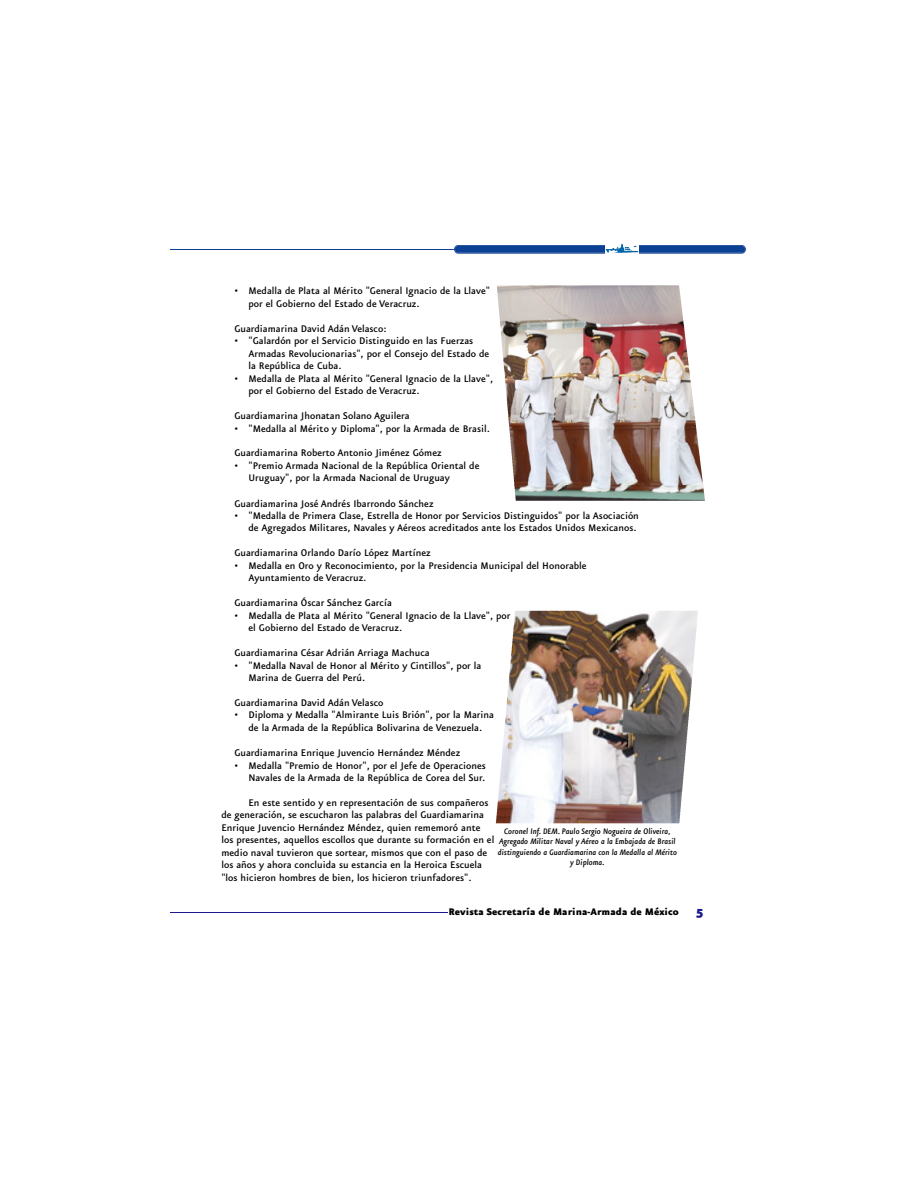
<style>
.page{position:relative;width:918px;height:1188px;background:#fff}
.page>*{position:absolute;margin:0;border:0;box-sizing:border-box;transform-origin:0 0}
.t1{font:500 11.55px/12.5px "Eureka Sans";color:#000}
.t2{font:900 11.55px "Eureka Sans";color:#000}
.t3{font:italic 500 9.6px/10.5px "Eureka Sans";color:#000;text-align:center}
.s1{font-size:15.3px;color:#1a178f}
</style>
<div class="page">
<hr style="left:170px;top:912px;width:278px;height:1px;background:#1a178f">
<hr style="left:170px;top:249px;width:290px;height:1px;background:#0c4094">
<svg style="left:454px;top:245px;width:292px;height:9px;background:#1e4e9c"></svg>
<div style="left:605px;top:233px;width:34px;height:32px;background:#fff"></div>
<img style="left:605px;top:243px;width:34px;height:10px">
<img style="left:496px;top:611px;width:202px;height:212px">
<img style="left:497px;top:285px;width:208px;height:216px">
<p class="t1" style="left:248px;top:285px;width:243px;text-indent:-14px">• Medalla de Plata al Mérito "General Ignacio de la Llave" por el Gobierno del Estado de Veracruz.</p>
<p class="t1" style="left:234px;top:323px;width:154px">Guardiamarina David Adán Velasco:</p>
<p class="t1" style="left:248px;top:335px;width:242px;text-indent:-14px">• "Galardón por el Servicio Distinguido en las Fuerzas<br>Armadas Revolucionarias", por el Consejo del Estado de la República de Cuba.</p>
<p class="t1" style="left:248px;top:372px;width:246px;text-indent:-14px">• Medalla de Plata al Mérito "General Ignacio de la Llave", por el Gobierno del Estado de Veracruz.</p>
<p class="t1" style="left:234px;top:410px;width:177px">Guardiamarina Jhonatan Solano Aguilera</p>
<p class="t1" style="left:234px;top:416px;width:257px;line-height:24.8px">• "Medalla al Mérito y Diploma", por la Armada de Brasil.<br>Guardiamarina Roberto Antonio Jiménez Gómez</p>
<p class="t1" style="left:248px;top:460px;width:233px;text-indent:-14px">• "Premio Armada Nacional de la República Oriental de<br>Uruguay", por la Armada Nacional de Uruguay</p>
<p class="t1" style="left:234px;top:497px;width:201px">Guardiamarina José Andrés Ibarrondo Sánchez</p>
<p class="t1" style="left:234px;top:510px;width:406px;text-align:right">• "Medalla de Primera Clase, Estrella de Honor por Servicios Distinguidos" por la Asociación de Agregados Militares, Navales y Aéreos acreditados ante los Estados Unidos Mexicanos.</p>
<p class="t1" style="left:234px;top:547px;width:198px">Guardiamarina Orlando Darío López Martínez</p>
<p class="t1" style="left:248px;top:560px;width:340px;text-indent:-14px">• Medalla en Oro y Reconocimiento, por la Presidencia Municipal del Honorable<br>Ayuntamiento de Veracruz.</p>
<p class="t1" style="left:234px;top:597px;width:159px">Guardiamarina Óscar Sánchez García</p>
<p class="t1" style="left:248px;top:610px;width:264px;text-indent:-14px">• Medalla de Plata al Mérito "General Ignacio de la Llave", por el Gobierno del Estado de Veracruz.</p>
<p class="t1" style="left:234px;top:647px;width:197px">Guardiamarina César Adrián Arriaga Machuca</p>
<p class="t1" style="left:248px;top:660px;width:235px;text-indent:-14px">• "Medalla Naval de Honor al Mérito y Cintillos", por la<br>Marina de Guerra del Perú.</p>
<p class="t1" style="left:234px;top:697px;width:151px">Guardiamarina David Adán Velasco</p>
<p class="t1" style="left:234px;top:709px;width:261px;text-align:center">• Diploma y Medalla "Almirante Luis Brión", por la Marina de la Armada de la República Bolivarina de Venezuela.</p>
<p class="t1" style="left:234px;top:747px;width:228px">Guardiamarina Enrique Juvencio Hernández Méndez</p>
<p class="t1" style="left:234px;top:759px;width:253px;text-align:right">• Medalla "Premio de Honor", por el Jefe de Operaciones<br>Navales de la Armada de la República de Corea del Sur.</p>
<p class="t1" style="left:221px;top:797px;width:275px;text-indent:27px">En este sentido y en representación de sus compañeros de generación, se escucharon las palabras del Guardiamarina Enrique Juvencio Hernández Méndez, quien rememoró ante los presentes, aquellos escollos que durante su formación en el medio naval tuvieron que sortear, mismos que con el paso de los años y ahora concluida su estancia en la Heroica Escuela "los hicieron hombres de bien, los hicieron triunfadores".</p>
<p class="t3" style="left:498px;top:826px;width:181px">Coronel Inf. DEM. Paulo Sergio Nogueira de Oliveira, Agregado Militar Naval y Aéreo a la Embajada de Brasil distinguiendo a Guardiamarina con la Medalla al Mérito y Diploma.</p>
<p class="t2" style="left:448px;top:907px;width:256px">Revista Secretaría de Marina-Armada de México <span class="s1">5</span></p>
</div>
